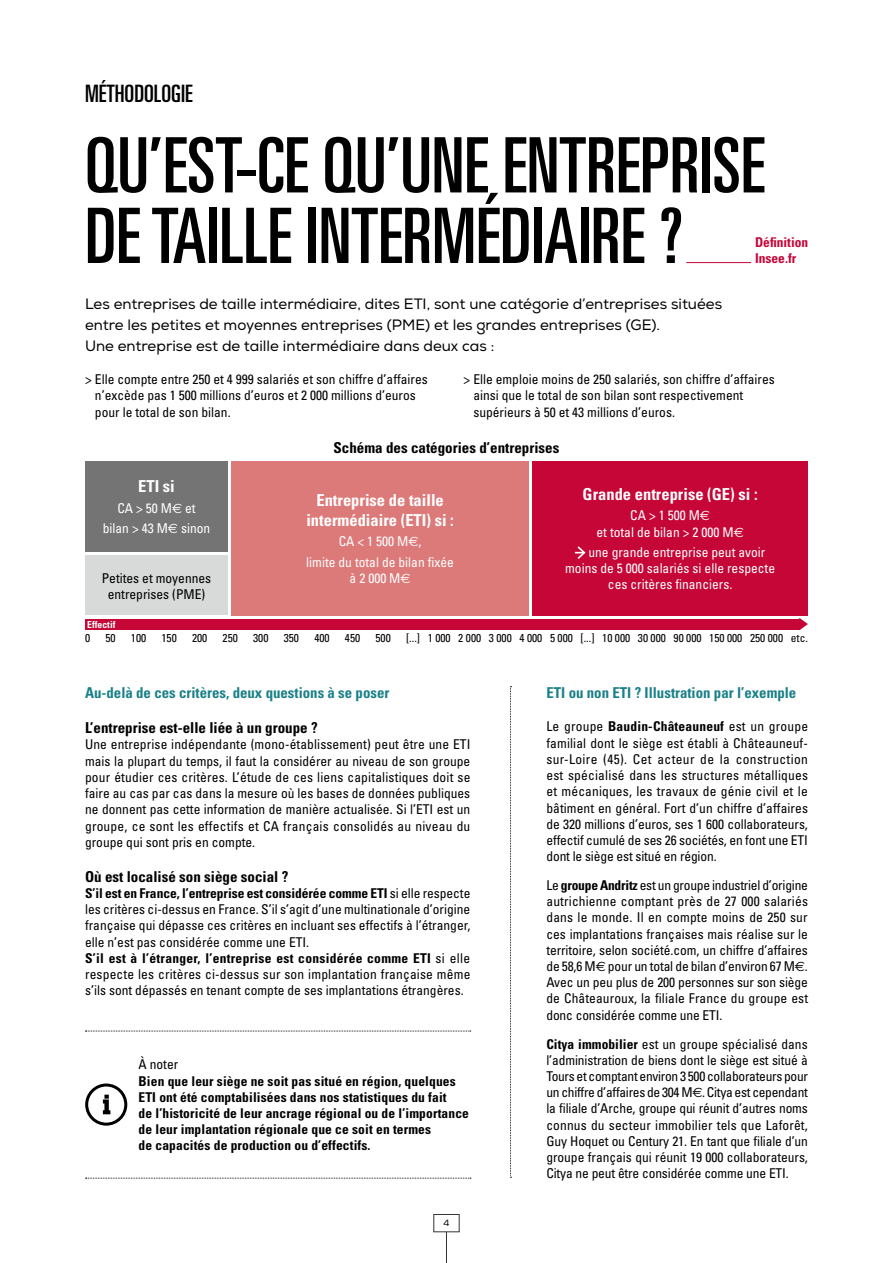
<style>
.page{position:relative;width:893px;height:1263px;background:#fff}
.page>*{position:absolute;margin:0;border:0;box-sizing:border-box;transform-origin:0 0}
.t1{font:ultra-condensed 76.5px/70.5px "Univers";color:#000}
.t2{font:ultra-condensed 24px "Univers";color:#000}
.t3{font:700 condensed 16.5px/19.8px "Univers";color:#fff;text-align:center}
.t4{font:15px/21px "Nexa";color:#000}
.t5{font:700 condensed 15px "Univers";color:#000}
.t6{font:700 condensed 15px "Univers";color:#1a8088}
.t7{font:condensed 13.5px/16.2px "Univers";color:#000;text-align:justify}
.t8{font:700 condensed 13.5px/16.2px "Univers";letter-spacing:.01em;color:#000}
.t9{font:condensed 13.5px/20.4px "Univers";color:#fff;text-align:center}
.t10{font:700 condensed 13.5px/16.2px "Univers";color:#c50637}
.t11{font:condensed 11.4px "Univers";color:#000}
.t12{font:700 condensed 9.75px "Univers";color:#fff}
.t13{font:9px "Nexa";color:#000}
.s1{font-family:"Euro Sans";font-stretch:normal}
.s2{font-weight:700}
</style>
<div class="page">
<svg style="left:86px;top:1178px;width:385px;height:1px"></svg>
<svg style="left:85px;top:1031px;width:386px;height:1px"></svg>
<svg style="left:510px;top:686px;width:1px;height:492px"></svg>
<svg style="left:103px;top:1095px;width:7px;height:19px"></svg>
<div style="left:85px;top:1083px;width:42px;height:43px;border:3px solid #000;border-radius:50%"></div>
<div style="left:532px;top:461px;width:276px;height:154px;background:#c50637"></div>
<svg style="left:575px;top:546px;width:11px;height:13px"></svg>
<div style="left:231px;top:461px;width:298px;height:154px;background:#dc7a79"></div>
<div style="left:85px;top:555px;width:143px;height:60px;background:#d7dad8"></div>
<div style="left:85px;top:461px;width:143px;height:90px;background:#757474"></div>
<div style="left:85px;top:619px;width:714px;height:10px;background:#c50637"></div>
<svg style="left:799px;top:618px;width:9px;height:12px"></svg>
<hr style="left:686px;top:262px;width:65px;height:1px;background:#c50637">
<hr style="left:446px;top:1232px;width:1px;height:31px;background:#303731">
<div style="left:433px;top:1214px;width:27px;height:18px;border:1px solid #303731"></div>
<h2 class="t2" style="left:85px;top:80px;width:109px">MÉTHODOLOGIE</h2>
<h1 class="t1" style="left:85px;top:130px;width:681px">QU’EST-CE QU’UNE ENTREPRISE<br>DE TAILLE INTERMÉDIAIRE ?</h1>
<p class="t10" style="left:755px;top:234px;width:55px">Définition<br>Insee.fr</p>
<p class="t4" style="left:85px;top:294px;width:639px">Les entreprises de taille intermédiaire, dites ETI, sont une catégorie d’entreprises situées entre les petites et moyennes entreprises (PME) et les grandes entreprises (GE).<br>Une entreprise est de taille intermédiaire dans deux cas :</p>
<p class="t7" style="left:95px;top:371px;width:334px;text-align:left;text-indent:-10px">&gt; Elle compte entre 250 et 4 999 salariés et son chiffre d’affaires n’excède pas 1 500 millions d’euros et 2 000 millions d’euros pour le total de son bilan.</p>
<p class="t7" style="left:473px;top:371px;width:303px;text-align:left;text-indent:-10px">&gt; Elle emploie moins de 250 salariés, son chiffre d’affaires ainsi que le total de son bilan sont respectivement supérieurs à 50 et 43 millions d’euros.</p>
<p class="t5" style="left:334px;top:438px;width:227px">Schéma des catégories d’entreprises</p>
<p class="t3" style="left:138px;top:476px;width:38px">ETI si</p>
<p class="t9" style="left:103px;top:498px;width:109px">CA &gt; 50 M<span class="s1">€</span> et bilan &gt; 43 M<span class="s1">€</span> sinon</p>
<p class="t3" style="left:306px;top:490px;width:149px">Entreprise de taille intermédiaire (ETI) si :</p>
<p class="t9" style="left:306px;top:531px;width:149px">CA &lt; 1 500 M<span class="s1">€</span>,<br>limite du total de bilan fixée</p>
<p class="t7" style="left:102px;top:569px;width:111px">Petites et moyennes</p>
<p class="t9" style="left:350px;top:568px;width:63px">à 2 000 M<span class="s1">€</span></p>
<p class="t7" style="left:108px;top:586px;width:99px">entreprises (PME)</p>
<p class="t12" style="left:87px;top:618px;width:30px">Effectif</p>
<p class="t3" style="left:583px;top:484px;width:177px">Grande entreprise (GE) si :</p>
<p class="t9" style="left:596px;top:507px;width:149px;line-height:16.2px">CA &gt; 1 500 M<span class="s1">€<br></span>et total de bilan &gt; 2 000 M<span class="s1">€</span></p>
<p class="t9" style="left:588px;top:542px;width:178px">une grande entreprise peut avoir</p>
<p class="t9" style="left:565px;top:558px;width:211px">moins de 5 000 salariés si elle respecte</p>
<p class="t9" style="left:608px;top:574px;width:126px">ces critères financiers.</p>
<p class="t11" style="left:85px;top:631px;width:7px">0</p>
<p class="t11" style="left:105px;top:631px;width:12px">50</p>
<p class="t11" style="left:131px;top:631px;width:17px">100</p>
<p class="t11" style="left:161px;top:631px;width:17px">150</p>
<p class="t11" style="left:192px;top:631px;width:17px">200</p>
<p class="t11" style="left:223px;top:631px;width:17px">250</p>
<p class="t11" style="left:253px;top:631px;width:17px">300</p>
<p class="t11" style="left:284px;top:631px;width:17px">350</p>
<p class="t11" style="left:314px;top:631px;width:17px">400</p>
<p class="t11" style="left:345px;top:631px;width:17px">450</p>
<p class="t11" style="left:375px;top:631px;width:17px">500</p>
<p class="t11" style="left:406px;top:631px;width:403px">[...] 1 000 2 000 3 000 4 000 5 000 [...] 10 000 30 000 90 000 150 000 250 000 etc.</p>
<p class="t6" style="left:85px;top:684px;width:306px">Au-delà de ces critères, deux questions à se poser</p>
<p class="t5" style="left:85px;top:719px;width:234px">L’entreprise est-elle liée à un groupe ?</p>
<p class="t7" style="left:85px;top:736px;width:387px">Une entreprise indépendante (mono-établissement) peut être une ETI mais la plupart du temps, il faut la considérer au niveau de son groupe pour étudier ces critères. L’étude de ces liens capitalistiques doit se faire au cas par cas dans la mesure où les bases de données publiques ne donnent pas cette information de manière actualisée. Si l’ETI est un groupe, ce sont les effectifs et CA français consolidés au niveau du groupe qui sont pris en compte.</p>
<p class="t5" style="left:85px;top:867px;width:205px">Où est localisé son siège social ?</p>
<p class="t7" style="left:85px;top:885px;width:387px;text-align:left"><span class="s2">S’il est en France, l’entreprise est considérée comme ETI</span> si elle respecte les critères ci-dessus en France. S’il s’agit d’une multinationale d’origine française qui dépasse ces critères en incluant ses effectifs à l’étranger, elle n’est pas considérée comme une ETI.<br><span class="s2">S’il est à l’étranger, l’entreprise est considérée comme ETI</span> si elle respecte les critères ci-dessus sur son implantation française même s’ils sont dépassés en tenant compte de ses implantations étrangères.</p>
<p class="t7" style="left:139px;top:1056px;width:41px">À noter</p>
<p class="t8" style="left:139px;top:1073px;width:332px">Bien que leur siège ne soit pas situé en région, quelques ETI ont été comptabilisées dans nos statistiques du fait<br>de l’historicité de leur ancrage régional ou de l’importance de leur implantation régionale que ce soit en termes<br>de capacités de production ou d’effectifs.</p>
<p class="t13" style="left:444px;top:1217px;width:7px">4</p>
<p class="t6" style="left:546px;top:684px;width:251px">ETI ou non ETI ? Illustration par l’exemple</p>
<p class="t7" style="left:546px;top:718px;width:263px">Le groupe <span class="s2">Baudin-Châteauneuf</span> est un groupe familial dont le siège est établi à Châteauneuf&shy;sur-Loire (45). Cet acteur de la construction est spécialisé dans les structures métalliques et mécaniques, les travaux de génie civil et le bâtiment en général. Fort d’un chiffre d’affaires de 320 millions d’euros, ses 1 600 collaborateurs, effectif cumulé de ses 26 sociétés, en font une ETI dont le siège est situé en région.</p>
<p class="t7" style="left:546px;top:877px;width:263px">Le <span class="s2">groupe Andritz</span> est un groupe industriel d’origine autrichienne comptant près de 27 000 salariés dans le monde. Il en compte moins de 250 sur ces implantations françaises mais réalise sur le territoire, selon société.com, un chiffre d’affaires de 58,6 M<span class="s1">€</span> pour un total de bilan d’environ 67 M<span class="s1">€</span>.<br>Avec un peu plus de 200 personnes sur son siège de Châteauroux, la filiale France du groupe est donc considérée comme une ETI.</p>
<p class="t7" style="left:546px;top:1035px;width:263px"><span class="s2">Citya immobilier</span> est un groupe spécialisé dans l’administration de biens dont le siège est situé à Tours et comptant environ 3 500 collaborateurs pour un chiffre d’affaires de 304M<span class="s1">€</span>. Citya est cependant la filiale d’Arche, groupe qui réunit d’autres noms connus du secteur immobilier tels que Laforêt, Guy Hoquet ou Century 21. En tant que filiale d’un groupe français qui réunit 19 000 collaborateurs, Citya ne peut être considérée comme une ETI.</p>
</div>
